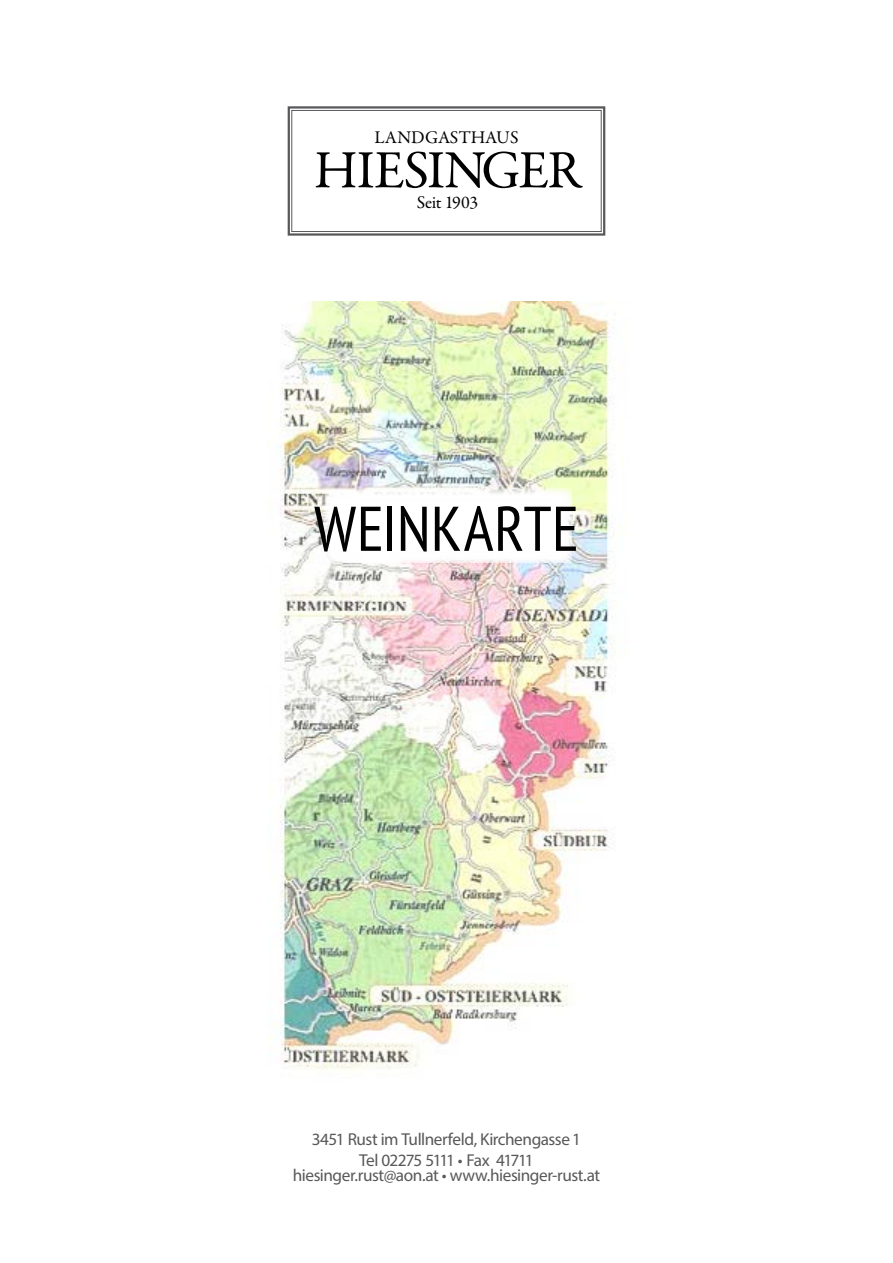
<style>
.page{position:relative;width:893px;height:1263px;background:#fff}
.page>*{position:absolute;margin:0;border:0;box-sizing:border-box;transform-origin:0 0}
.t1{font:condensed 63px "PT Sans";letter-spacing:.005em;color:#000}
.t2{font:54px "Garamond Premr Pro";letter-spacing:-.03em;color:#000}
.t3{font:18px "Garamond Premr Pro";letter-spacing:.01em;color:#000}
.t4{font:18px "Garamond Premr Pro";letter-spacing:-.01em;color:#000}
.t5{font:17.25px/21px "Myriad Pro";letter-spacing:-.03em;color:#58585a;text-align:center}
</style>
<div class="page">
<svg style="left:287px;top:106px;width:319px;height:130px"></svg>
<div style="left:291px;top:110px;width:311px;height:122px;border:1px solid #58585a"></div>
<img style="left:270px;top:302px;width:346px;height:768px">
<div style="left:323px;top:488px;width:249px;height:75px;background:#fff"></div>
<p class="t3" style="left:374px;top:126px;width:146px">LANDGASTHAUS</p>
<h2 class="t2" style="left:314px;top:138px;width:269px">HIESINGER</h2>
<p class="t4" style="left:417px;top:191px;width:63px">Seit 1903</p>
<h1 class="t1" style="left:314px;top:488px;width:266px">WEINKARTE</h1>
<p class="t5" style="left:312px;top:1128px;width:271px">3451 Rust im Tullnerfeld, Kirchengasse 1<br>Tel 02275 5111 • Fax 41711</p>
<p class="t5" style="left:293px;top:1164px;width:309px">hiesinger.rust@aon.at • www.hiesinger-rust.at</p>
</div>
